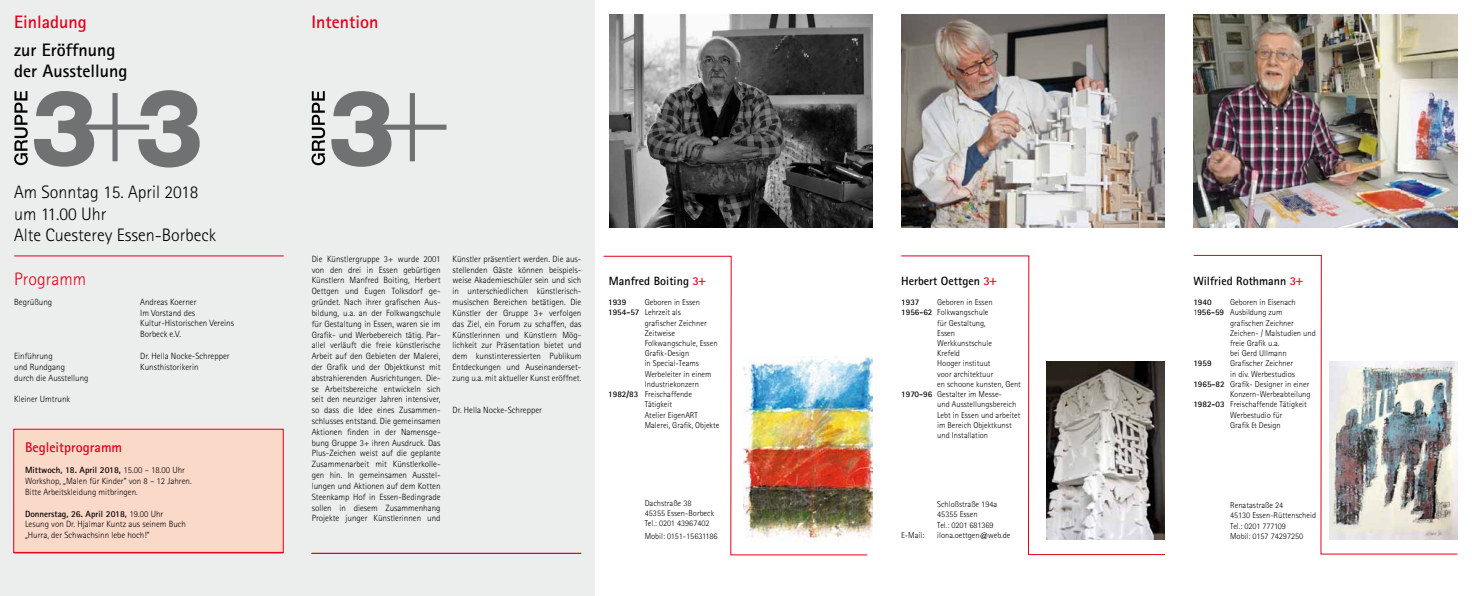
<style>
.page{position:relative;width:1472px;height:596px;background:#fff}
.page>*{position:absolute;margin:0;border:0;box-sizing:border-box;transform-origin:0 0}
.t1{font:800 108px "Helvetica Neue";color:#707172}
.t2{font:300 18px/21.6px "Rotis Sans Serif";color:#000}
.t3{font:700 18px/21.6px "Rotis Sans Serif";color:#000}
.t4{font:700 18px "Rotis Sans Serif";color:#e2001a}
.t5{font:300 18px "Rotis Sans Serif";color:#e2001a}
.t6{font:700 14px "Rotis Sans Serif";color:#e2001a}
.t7{font:700 12px "Rotis Sans Serif";color:#000}
.t8{font:300 9px/10.8px "Rotis Sans Serif";color:#000}
.t9{font:300 8.5px/10.2px "Rotis Sans Serif";color:#000}
.t10{font:700 8.5px "Rotis Sans Serif";color:#000}
.s1{font-weight:700}
.s2{color:#e2001a}
.s3{font-weight:400;font-size:15px;color:#e2001a}
</style>
<div class="page">
<img style="left:868px;top:356px;width:4px;height:181px">
<img style="left:603px;top:255px;width:265px;height:300px">
<img style="left:609px;top:14px;width:263px;height:213px">
<img style="left:901px;top:14px;width:263px;height:213px">
<img style="left:1193px;top:14px;width:264px;height:213px">
<div style="left:0;top:0;width:595px;height:595px;background:#eceded"></div>
<div style="left:13px;top:428px;width:271px;height:124px;background:#fbd9c9;border:1px solid #e2001a"></div>
<svg style="left:901px;top:255px;width:264px;height:300px"></svg>
<svg style="left:1193px;top:254px;width:265px;height:300px"></svg>
<hr style="left:311px;top:552px;width:270px;height:1px;background:#e2001a">
<hr style="left:14px;top:552px;width:269px;height:1px;background:#e2001a">
<hr style="left:14px;top:255px;width:270px;height:1px;background:#e2001a">
<svg style="left:14px;top:91px;width:135px;height:76px"></svg>
<svg style="left:311px;top:91px;width:135px;height:76px"></svg>
<h2 class="t4" style="left:14px;top:11px;width:74px">Einladung</h2>
<h2 class="t4" style="left:311px;top:11px;width:69px">Intention</h2>
<h2 class="t3" style="left:14px;top:38px;width:115px">zur Eröffnung der Ausstellung</h2>
<h1 class="t1" style="left:135px;top:64px;width:70px">3</h1>
<h2 class="t2" style="left:14px;top:181px;width:203px">Am Sonntag 15. April 2018 um 11.00 Uhr<br>Alte Cuesterey Essen-Borbeck</h2>
<h2 class="t5" style="left:14px;top:268px;width:73px">Programm</h2>
<p class="t8" style="left:14px;top:296px;width:39px">Begrüßung</p>
<p class="t8" style="left:140px;top:296px;width:95px">Andreas Koerner<br>Im Vorstand des<br>Kultur-Historischen Vereins<br>Borbeck e.V.</p>
<p class="t8" style="left:14px;top:350px;width:40px">Einführung</p>
<p class="t8" style="left:140px;top:350px;width:91px">Dr. Hella Nocke-Schrepper</p>
<p class="t8" style="left:14px;top:361px;width:52px">und Rundgang</p>
<p class="t8" style="left:140px;top:361px;width:60px">Kunsthistorikerin</p>
<p class="t8" style="left:14px;top:372px;width:76px">durch die Ausstellung</p>
<p class="t8" style="left:14px;top:393px;width:58px">Kleiner Umtrunk</p>
<h3 class="t6" style="left:25px;top:438px;width:99px">Begleitprogramm</h3>
<p class="t8" style="left:25px;top:464px;width:168px"><span class="s1">Mittwoch, 18. April 2018,</span> 15.00 – 18.00 Uhr<br>Workshop, „Malen für Kinder” von 8 – 12 Jahren.<br>Bitte Arbeitskleidung mitbringen.</p>
<p class="t8" style="left:25px;top:508px;width:162px"><span class="s1">Donnerstag, 26. April 2018,</span> 19.00 Uhr<br>Lesung von Dr. Hjalmar Kuntz aus seinem Buch „Hurra, der Schwachsinn lebe hoch!”</p>
<p class="t8" style="left:312px;top:253px;width:130px;text-align:justify">Die Künstlergruppe 3+ wurde 2001 von den drei in Essen gebürtigen Künstlern Manfred Boiting, Herbert Oettgen und Eugen Tolksdorf ge&shy;gründet. Nach ihrer grafischen Aus&shy;bildung, u.a. an der Folkwangschule für Gestaltung in Essen, waren sie im Grafik- und Werbebereich tätig. Par&shy;allel verläuft die freie künstlerische Arbeit auf den Gebieten der Malerei, der Grafik und der Objektkunst mit abstrahierenden Ausrichtungen. Die&shy;se Arbeitsbereiche entwickeln sich seit den neunziger Jahren intensiver, so dass die Idee eines Zusammen&shy;schlusses entstand. Die gemeinsamen Aktionen finden in der Namensge&shy;bung Gruppe 3+ ihren Ausdruck. Das Plus-Zeichen weist auf die geplante Zusammenarbeit mit Künstlerkolle&shy;gen hin. In gemeinsamen Ausstel&shy;lungen und Aktionen auf dem Kotten Steenkamp Hof in Essen-Bedingrade sollen in diesem Zusammenhang Projekte junger Künstlerinnen und</p>
<p class="t8" style="left:452px;top:253px;width:130px;text-align:justify">Künstler präsentiert werden. Die aus&shy;stellenden Gäste können beispiels&shy;weise Akademieschüler sein und sich in unterschiedlichen künstlerisch&shy;musischen Bereichen betätigen. Die Künstler der Gruppe 3+ verfolgen das Ziel, ein Forum zu schaffen, das Künstlerinnen und Künstlern Mög&shy;lichkeit zur Präsentation bietet und dem kunstinteressierten Publikum Entdeckungen und Auseinanderset&shy;zung u.a. mit aktueller Kunst eröffnet.</p>
<p class="t8" style="left:452px;top:404px;width:91px">Dr. Hella Nocke-Schrepper</p>
<h3 class="t7" style="left:609px;top:273px;width:99px">Manfred Boiting <span class="s2">3</span><span class="s3">+</span></h3>
<p class="t10" style="left:608px;top:297px;width:20px">1939</p>
<p class="t9" style="left:644px;top:297px;width:57px">Geboren in Essen</p>
<p class="t9" style="left:608px;top:307px;width:74px"><span class="s1">1954-57</span> Lehrzeit als</p>
<p class="t9" style="left:644px;top:317px;width:64px">grafischer Zeichner</p>
<p class="t9" style="left:644px;top:327px;width:32px">Zeitweise</p>
<p class="t9" style="left:644px;top:338px;width:74px">Folkwangschule, Essen</p>
<p class="t9" style="left:644px;top:348px;width:46px">Grafik-Design</p>
<p class="t9" style="left:644px;top:358px;width:56px">in Special-Teams</p>
<p class="t9" style="left:644px;top:368px;width:68px">Werbeleiter in einem</p>
<p class="t9" style="left:644px;top:378px;width:56px">Industriekonzern</p>
<p class="t9" style="left:608px;top:389px;width:85px"><span class="s1">1982/83</span> Freischaffende</p>
<p class="t9" style="left:644px;top:399px;width:29px">Tätigkeit</p>
<p class="t9" style="left:644px;top:409px;width:55px">Atelier EigenART</p>
<p class="t9" style="left:644px;top:419px;width:76px">Malerei, Grafik, Objekte</p>
<p class="t9" style="left:644px;top:497px;width:71px">Dachstraße 38<br>45355 Essen-Borbeck<br>Tel.: 0201 43967402</p>
<p class="t9" style="left:644px;top:530px;width:74px">Mobil: 0151-15631186</p>
<h3 class="t7" style="left:901px;top:273px;width:98px">Herbert Oettgen <span class="s2">3</span><span class="s3">+</span></h3>
<p class="t10" style="left:901px;top:297px;width:20px">1937</p>
<p class="t9" style="left:937px;top:297px;width:57px">Geboren in Essen</p>
<p class="t9" style="left:901px;top:307px;width:89px"><span class="s1">1956-62</span> Folkwangschule</p>
<p class="t9" style="left:937px;top:317px;width:50px">für Gestaltung,</p>
<p class="t9" style="left:937px;top:327px;width:19px">Essen</p>
<p class="t9" style="left:937px;top:338px;width:56px">Werkkunstschule</p>
<p class="t9" style="left:937px;top:348px;width:24px">Krefeld</p>
<p class="t9" style="left:937px;top:358px;width:55px">Hooger instituut</p>
<p class="t9" style="left:937px;top:368px;width:58px">voor architektuur</p>
<p class="t9" style="left:937px;top:378px;width:85px">en schoone kunsten, Gent</p>
<p class="t9" style="left:901px;top:389px;width:102px"><span class="s1">1970-96</span> Gestalter im Messe-</p>
<p class="t9" style="left:937px;top:399px;width:80px">und Ausstellungsbereich</p>
<p class="t9" style="left:937px;top:409px;width:85px">Lebt in Essen und arbeitet</p>
<p class="t9" style="left:937px;top:419px;width:76px">im Bereich Objektkunst</p>
<p class="t9" style="left:937px;top:429px;width:52px">und Installation</p>
<p class="t9" style="left:937px;top:499px;width:62px">Schloßstraße 194a<br>45355 Essen<br>Tel.: 0201 681369</p>
<p class="t9" style="left:901px;top:529px;width:25px">E-Mail:</p>
<p class="t9" style="left:937px;top:529px;width:75px">ilona.oettgen@web.de</p>
<h3 class="t7" style="left:1193px;top:273px;width:112px">Wilfried Rothmann <span class="s2">3</span><span class="s3">+</span></h3>
<p class="t10" style="left:1193px;top:297px;width:20px">1940</p>
<p class="t9" style="left:1230px;top:297px;width:67px">Geboren in Eisenach</p>
<p class="t9" style="left:1193px;top:307px;width:91px">1<span class="s1">956-59</span> Ausbildung zum</p>
<p class="t9" style="left:1230px;top:317px;width:65px">grafischen Zeichner</p>
<p class="t9" style="left:1230px;top:327px;width:87px">Zeichen- / Malstudien und</p>
<p class="t9" style="left:1230px;top:338px;width:51px">freie Grafik u.a.</p>
<p class="t9" style="left:1230px;top:348px;width:58px">bei Gerd Ullmann</p>
<p class="t10" style="left:1193px;top:358px;width:20px">1959</p>
<p class="t9" style="left:1230px;top:358px;width:64px">Grafischer Zeichner</p>
<p class="t9" style="left:1230px;top:368px;width:66px">in div. Werbestudios</p>
<p class="t9" style="left:1193px;top:378px;width:118px"><span class="s1">1965-82</span> Grafik- Designer in einer</p>
<p class="t9" style="left:1230px;top:389px;width:82px">Konzern-Werbeabteilung</p>
<p class="t9" style="left:1193px;top:399px;width:115px"><span class="s1">1982-03</span> Freischaffende Tätigkeit</p>
<p class="t9" style="left:1230px;top:409px;width:54px">Werbestudio für</p>
<p class="t9" style="left:1230px;top:419px;width:52px">Grafik &amp; Design</p>
<p class="t9" style="left:1230px;top:500px;width:87px">Renatastraße 24<br>45130 Essen-Rüttenscheid<br>Tel.: 0201 777109<br>Mobil: 0157 74297250</p>
</div>
